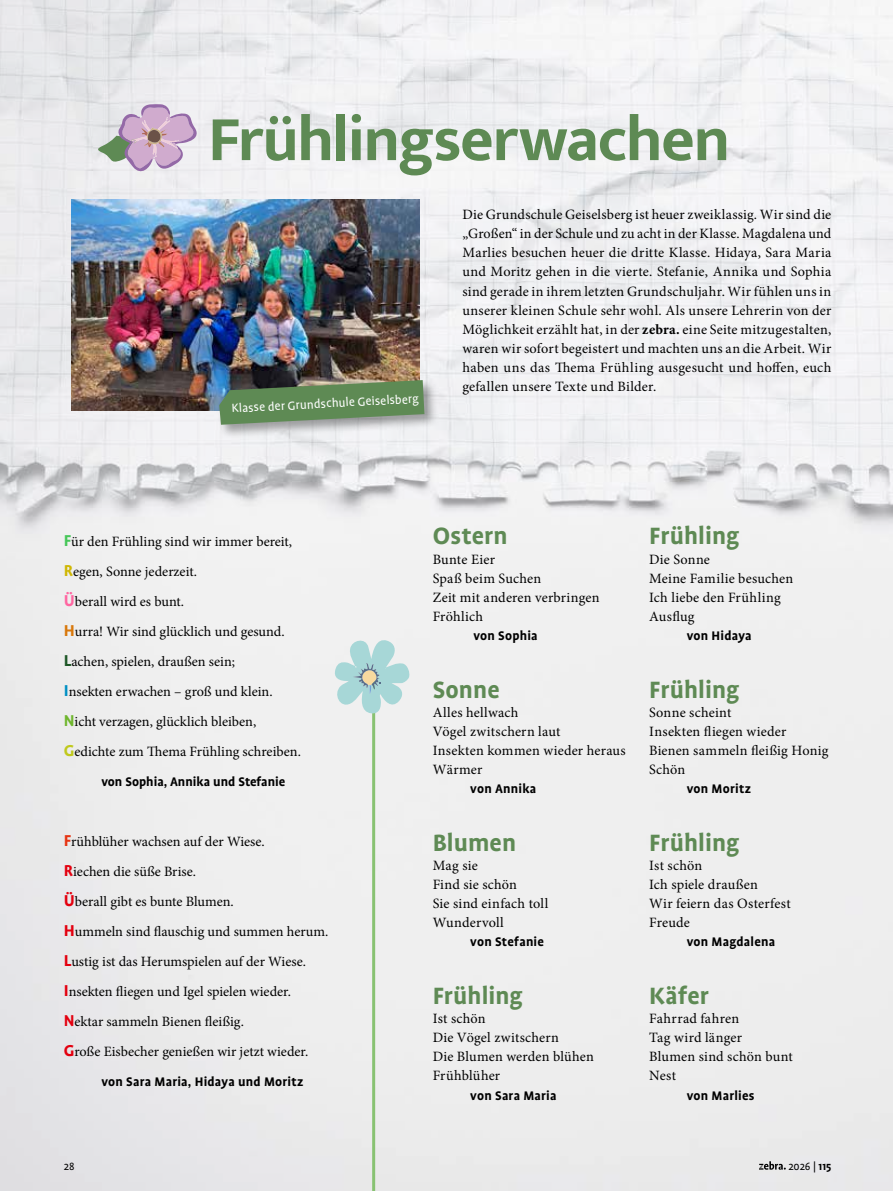
<style>
.page{position:relative;width:893px;height:1191px;background:#fff}
.page>*{position:absolute;margin:0;border:0;box-sizing:border-box;transform-origin:0 0}
.t1{font:700 64.5px "Mukta Mahee";letter-spacing:-.02em;color:#5e8a54}
.t2{font:700 27px "Profile Pro";letter-spacing:.005em;color:#5e8a54}
.t3{font:14.25px/19.2px "Minion Pro";letter-spacing:.005em;color:#000}
.t4{font:700 14.25px "Profile Pro";letter-spacing:.015em;color:#000}
.t5{font:13.5px "Profile Pro";color:#fff}
.t6{font:12px "Profile Pro";color:#000}
.s1{font-weight:700}
.s2{font-family:"Profile Pro";font-weight:700;font-size:18px;color:#46c658}
.s3{font-family:"Profile Pro";font-weight:700;font-size:18px;color:#cfb703}
.s4{font-family:"Profile Pro";font-weight:700;font-size:18px;color:#ff66a1}
.s5{font-family:"Profile Pro";font-weight:700;font-size:18px;color:#d8780b}
.s6{font-family:"Profile Pro";font-weight:700;font-size:18px;color:#1e5726}
.s7{font-family:"Profile Pro";font-weight:700;font-size:18px;color:#008fc3}
.s8{font-family:"Profile Pro";font-weight:700;font-size:18px;color:#6fb62d}
.s9{font-family:"Profile Pro";font-weight:700;font-size:18px;color:#c0c91c}
.s10{font-family:"Profile Pro";font-weight:700;font-size:18px;color:#e63412}
.s11{font-family:"Profile Pro";font-weight:700;font-size:18px;color:#e3000f}
</style>
<div class="page">
<img style="left:0;top:0;width:893px;height:1191px">
<img style="left:71px;top:200px;width:349px;height:210px">
<div style="left:217px;top:378px;width:221px;height:61px;background:#000;opacity:.35"></div>
<svg style="left:219px;top:380px;width:205px;height:45px;background:#688962"></svg>
<hr style="left:372px;top:678px;width:3px;height:513px;background:#88c272">
<svg style="left:332px;top:637px;width:78px;height:77px"></svg>
<svg style="left:92px;top:104px;width:106px;height:72px"></svg>
<svg style="left:759px;top:1161px;width:27px;height:8px"></svg>
<h1 class="t1" style="left:208px;top:100px;width:523px">Frühlingserwachen</h1>
<p class="t3" style="left:462px;top:205px;width:370px;text-align:justify">Die Grundschule Geiselsberg ist heuer zweiklassig. Wir sind die „Großen“ in der Schule und zu acht in der Klasse. Magdalena und Marlies besuchen heuer die dritte Klasse. Hidaya, Sara Maria und Moritz gehen in die vierte. Stefanie, Annika und Sophia sind gerade in ihrem letzten Grundschuljahr. Wir fühlen uns in unserer kleinen Schule sehr wohl. Als unsere Lehrerin von der Möglichkeit erzählt hat, in der <span class="s1">zebra.</span> eine Seite mitzugestalten, waren wir sofort begeistert und machten uns an die Arbeit. Wir haben uns das Thema Frühling ausgesucht und hoffen, euch gefallen unsere Texte und Bilder.</p>
<p class="t5" style="left:231px;top:401px;width:189px;rotate:-3deg">Klasse der Grundschule Geiselsberg</p>
<p class="t3" style="left:64px;top:526px;width:239px;line-height:30px"><span class="s2">F</span>ür den Frühling sind wir immer bereit, <span class="s3">R</span>egen, Sonne jederzeit.<br><span class="s4">Ü</span>berall wird es bunt.<br><span class="s5">H</span>urra! Wir sind glücklich und gesund.<br><span class="s6">L</span>achen, spielen, draußen sein;<br><span class="s7">I</span>nsekten erwachen – groß und klein.<br><span class="s8">N</span>icht verzagen, glücklich bleiben, <span class="s9">G</span>edichte zum Thema Frühling schreiben.</p>
<p class="t4" style="left:101px;top:773px;width:185px">von Sophia, Annika und Stefanie</p>
<p class="t3" style="left:64px;top:826px;width:266px;line-height:30px"><span class="s10">F</span>rühblüher wachsen auf der Wiese.<br><span class="s11">R</span>iechen die süße Brise.<br><span class="s11">Ü</span>berall gibt es bunte Blumen.<br><span class="s11">H</span>ummeln sind flauschig und summen herum.<br><span class="s11">L</span>ustig ist das Herumspielen auf der Wiese.<br><span class="s11">I</span>nsekten fliegen und Igel spielen wieder.<br><span class="s11">N</span>ektar sammeln Bienen fleißig.<br><span class="s11">G</span>roße Eisbecher genießen wir jetzt wieder.</p>
<p class="t4" style="left:101px;top:1073px;width:204px">von Sara Maria, Hidaya und Moritz</p>
<h2 class="t2" style="left:433px;top:520px;width:77px">Ostern</h2>
<p class="t3" style="left:433px;top:549px;width:168px">Bunte Eier<br>Spaß beim Suchen<br>Zeit mit anderen verbringen<br>Fröhlich</p>
<p class="t4" style="left:473px;top:627px;width:66px">von Sophia</p>
<h2 class="t2" style="left:433px;top:673px;width:68px">Sonne</h2>
<p class="t3" style="left:433px;top:702px;width:195px">Alles hellwach<br>Vögel zwitschern laut<br>Insekten kommen wieder heraus<br>Wärmer</p>
<p class="t4" style="left:470px;top:780px;width:68px">von Annika</p>
<h2 class="t2" style="left:433px;top:826px;width:85px">Blumen</h2>
<p class="t3" style="left:433px;top:855px;width:117px">Mag sie<br>Find sie schön<br>Sie sind einfach toll<br>Wundervoll</p>
<p class="t4" style="left:470px;top:933px;width:75px">von Stefanie</p>
<h2 class="t2" style="left:433px;top:979px;width:92px">Frühling</h2>
<p class="t3" style="left:433px;top:1009px;width:163px">Ist schön<br>Die Vögel zwitschern<br>Die Blumen werden blühen<br>Frühblüher</p>
<p class="t4" style="left:470px;top:1086px;width:88px">von Sara Maria</p>
<h2 class="t2" style="left:649px;top:520px;width:92px">Frühling</h2>
<p class="t3" style="left:649px;top:549px;width:146px">Die Sonne<br>Meine Familie besuchen<br>Ich liebe den Frühling<br>Ausflug</p>
<p class="t4" style="left:687px;top:627px;width:66px">von Hidaya</p>
<h2 class="t2" style="left:649px;top:673px;width:92px">Frühling</h2>
<p class="t3" style="left:649px;top:702px;width:181px">Sonne scheint<br>Insekten fliegen wieder<br>Bienen sammeln fleißig Honig<br>Schön</p>
<p class="t4" style="left:687px;top:780px;width:66px">von Moritz</p>
<h2 class="t2" style="left:649px;top:826px;width:92px">Frühling</h2>
<p class="t3" style="left:649px;top:855px;width:143px">Ist schön<br>Ich spiele draußen<br>Wir feiern das Osterfest<br>Freude</p>
<p class="t4" style="left:687px;top:933px;width:90px">von Magdalena</p>
<h2 class="t2" style="left:649px;top:979px;width:61px">Käfer</h2>
<p class="t3" style="left:649px;top:1009px;width:145px">Fahrrad fahren<br>Tag wird länger<br>Blumen sind schön bunt<br>Nest</p>
<p class="t4" style="left:687px;top:1086px;width:69px">von Marlies</p>
<p class="t6" style="left:64px;top:1159px;width:12px">28</p>
<p class="t6" style="left:788px;top:1159px;width:44px">2026 | <span class="s1">115</span></p>
</div>
